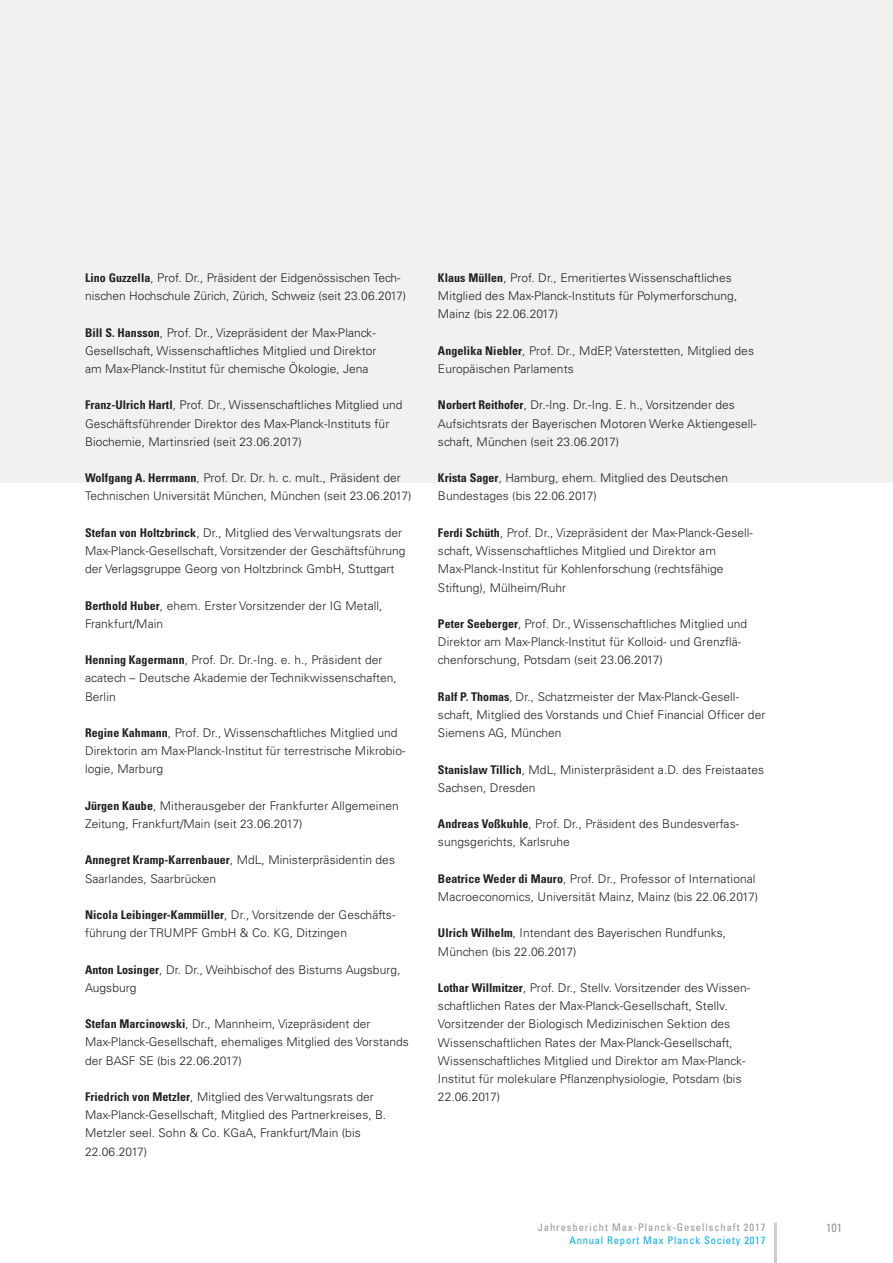
<style>
.page{position:relative;width:893px;height:1263px;background:#fff}
.page>*{position:absolute;margin:0;border:0;box-sizing:border-box;transform-origin:0 0}
.t1{font:300 12px/18.1px "Univers LT";letter-spacing:.005em;color:#231f20}
.t2{font:condensed 12px "Univers LT";color:#939598}
.t3{font:condensed 10.5px "Univers LT";letter-spacing:.09em;color:#939598}
.t4{font:condensed 10.5px "Univers LT";letter-spacing:.075em;color:#00aeef}
.s1{font-weight:700;font-stretch:condensed}
</style>
<div class="page">
<div style="left:0;top:0;width:893px;height:482px;background:#f1f2ef"></div>
<hr style="left:774px;top:1222px;width:3px;height:41px;background:#cbccce">
<hr style="left:0;top:272px;width:1px;height:248px;background:#2d72a3">
<p class="t1" style="left:85px;top:269px;width:323px"><span class="s1">Lino Guzzella</span>, Prof. Dr., Präsident der Eidgenössischen Tech&shy;nischen Hochschule Zürich, Zürich, Schweiz (seit 23.06.2017)</p>
<p class="t1" style="left:85px;top:323px;width:293px;text-align:justify"><span class="s1">Bill S. Hansson</span>, Prof. Dr., Vizepräsident der Max-Planck-Gesellschaft, Wissenschaftliches Mitglied und Direktor am Max-Planck-Institut für chemische Ökologie, Jena</p>
<p class="t1" style="left:85px;top:396px;width:319px"><span class="s1">Franz-Ulrich Hartl</span>, Prof. Dr., Wissenschaftliches Mitglied und<br>Geschäftsführender Direktor des Max-Planck-Instituts für<br>Biochemie, Martinsried (seit 23.06.2017)</p>
<p class="t1" style="left:85px;top:469px;width:328px"><span class="s1">Wolfgang A. Herrmann</span>, Prof. Dr. Dr. h. c. mult., Präsident der<br>Technischen Universität München, München (seit 23.06.2017)</p>
<p class="t1" style="left:85px;top:523px;width:322px"><span class="s1">Stefan von Holtzbrinck</span>, Dr., Mitglied des Verwaltungsrats der<br>Max-Planck-Gesellschaft, Vorsitzender der Geschäftsführung der Verlagsgruppe Georg von Holtzbrinck GmbH, Stuttgart</p>
<p class="t1" style="left:85px;top:596px;width:299px"><span class="s1">Berthold Huber</span>, ehem. Erster Vorsitzender der IG Metall,<br>Frankfurt/Main</p>
<p class="t1" style="left:85px;top:651px;width:313px"><span class="s1">Henning Kagermann</span>, Prof. Dr. Dr.-Ing. e. h., Präsident der acatech – Deutsche Akademie der Technikwissenschaften,<br>Berlin</p>
<p class="t1" style="left:85px;top:724px;width:322px"><span class="s1">Regine Kahmann</span>, Prof. Dr., Wissenschaftliches Mitglied und<br>Direktorin am Max-Planck-Institut für terrestrische Mikrobio&shy;logie, Marburg</p>
<p class="t1" style="left:85px;top:796px;width:315px"><span class="s1">Jürgen Kaube</span>, Mitherausgeber der Frankfurter Allgemeinen<br>Zeitung, Frankfurt/Main (seit 23.06.2017)</p>
<p class="t1" style="left:85px;top:851px;width:311px"><span class="s1">Annegret Kramp-Karrenbauer</span>, MdL, Ministerpräsidentin des<br>Saarlandes, Saarbrücken</p>
<p class="t1" style="left:85px;top:906px;width:312px"><span class="s1">Nicola Leibinger-Kammüller</span>, Dr., Vorsitzende der Geschäfts&shy;führung der TRUMPF GmbH &amp; Co. KG, Ditzingen</p>
<p class="t1" style="left:85px;top:960px;width:317px"><span class="s1">Anton Losinger</span>, Dr. Dr., Weihbischof des Bistums Augsburg,<br>Augsburg</p>
<p class="t1" style="left:85px;top:1015px;width:325px"><span class="s1">Stefan Marcinowski</span>, Dr., Mannheim, Vizepräsident der<br>Max-Planck-Gesellschaft, ehemaliges Mitglied des Vorstands der BASF SE (bis 22.06.2017)</p>
<p class="t1" style="left:85px;top:1088px;width:303px"><span class="s1">Friedrich von Metzler</span>, Mitglied des Verwaltungsrats der Max-Planck-Gesellschaft, Mitglied des Partnerkreises, B.<br>Metzler seel. Sohn &amp; Co. KGaA, Frankfurt/Main (bis 22.06.2017)</p>
<p class="t1" style="left:438px;top:269px;width:301px"><span class="s1">Klaus Müllen</span>, Prof. Dr., Emeritiertes Wissenschaftliches<br>Mitglied des Max-Planck-Instituts für Polymerforschung,<br>Mainz (bis 22.06.2017)</p>
<p class="t1" style="left:438px;top:342px;width:318px"><span class="s1">Angelika Niebler</span>, Prof. Dr., MdEP, Vaterstetten, Mitglied des<br>Europäischen Parlaments</p>
<p class="t1" style="left:438px;top:396px;width:320px"><span class="s1">Norbert Reithofer</span>, Dr.-Ing. Dr.-Ing. E. h., Vorsitzender des<br>Aufsichtsrats der Bayerischen Motoren Werke Aktiengesell&shy;schaft, München (seit 23.06.2017)</p>
<p class="t1" style="left:438px;top:469px;width:292px"><span class="s1">Krista Sager</span>, Hamburg, ehem. Mitglied des Deutschen<br>Bundestages (bis 22.06.2017)</p>
<p class="t1" style="left:438px;top:524px;width:316px"><span class="s1">Ferdi Schüth</span>, Prof. Dr., Vizepräsident der Max-Planck-Gesell&shy;schaft, Wissenschaftliches Mitglied und Direktor am Max-Planck-Institut für Kohlenforschung (rechtsfähige Stiftung), Mülheim/Ruhr</p>
<p class="t1" style="left:438px;top:615px;width:311px"><span class="s1">Peter Seeberger</span>, Prof. Dr., Wissenschaftliches Mitglied und<br>Direktor am Max-Planck-Institut für Kolloid- und Grenzflä&shy;chenforschung, Potsdam (seit 23.06.2017)</p>
<p class="t1" style="left:438px;top:687px;width:329px"><span class="s1">Ralf P. Thomas</span>, Dr., Schatzmeister der Max-Planck-Gesell&shy;schaft, Mitglied des Vorstands und Chief Financial Officer der<br>Siemens AG, München</p>
<p class="t1" style="left:438px;top:760px;width:328px"><span class="s1">Stanislaw Tillich</span>, MdL, Ministerpräsident a.D. des Freistaates<br>Sachsen, Dresden</p>
<p class="t1" style="left:438px;top:815px;width:303px"><span class="s1">Andreas Voßkuhle</span>, Prof. Dr., Präsident des Bundesverfas&shy;sungsgerichts, Karlsruhe</p>
<p class="t1" style="left:438px;top:869px;width:322px"><span class="s1">Beatrice Weder di Mauro</span>, Prof. Dr., Professor of International<br>Macroeconomics, Universität Mainz, Mainz (bis 22.06.2017)</p>
<p class="t1" style="left:438px;top:924px;width:290px"><span class="s1">Ulrich Wilhelm</span>, Intendant des Bayerischen Rundfunks,<br>München (bis 22.06.2017)</p>
<p class="t1" style="left:438px;top:979px;width:314px"><span class="s1">Lothar Willmitzer</span>, Prof. Dr., Stellv. Vorsitzender des Wissen&shy;schaftlichen Rates der Max-Planck-Gesellschaft, Stellv.<br>Vorsitzender der Biologisch Medizinischen Sektion des Wissenschaftlichen Rates der Max-Planck-Gesellschaft, Wissenschaftliches Mitglied und Direktor am Max-Planck-Institut für molekulare Pflanzenphysiologie, Potsdam (bis 22.06.2017)</p>
<p class="t3" style="left:538px;top:1220px;width:229px">Jahresbericht Max-Planck-Gesellschaft 2017</p>
<p class="t4" style="left:569px;top:1233px;width:197px">Annual Report Max Planck Society 2017</p>
<p class="t2" style="left:826px;top:1220px;width:17px">101</p>
</div>
